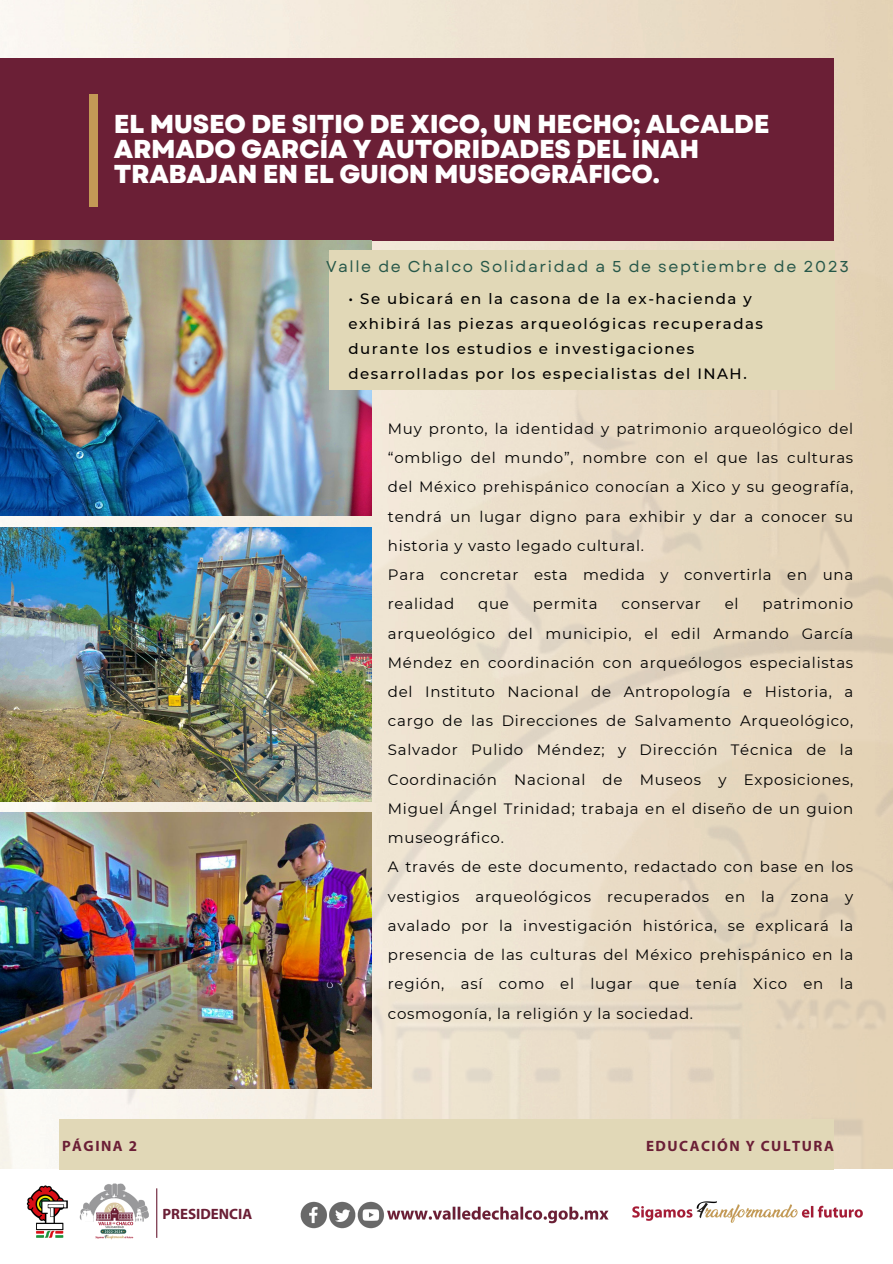
<style>
.page{position:relative;width:893px;height:1264px;background:#fff}
.page>*{position:absolute;margin:0;border:0;box-sizing:border-box;transform-origin:0 0}
.t1{font:800 25.8px/24.8px "Garet";letter-spacing:-.015em;color:#fff}
.t2{font:15.75px "Garet";letter-spacing:.1em;color:#265749}
.t3{font:15px/29.2px "Montserrat";letter-spacing:.05em;color:#000;text-align:justify}
.t4{font:500 15px/24.8px "Montserrat";letter-spacing:.1em;color:#000}
.t5{font:700 15px "Myriad Pro";letter-spacing:.1em;color:#6b1f36}
.t6{font:700 15px "Myriad Pro";color:#6b1f36}
</style>
<div class="page">
<img style="left:0;top:0;width:892px;height:241px">
<img style="left:0;top:241px;width:892px;height:928px">
<div style="left:0;top:59px;width:833px;height:182px;background:#6b1f36"></div>
<div style="left:89px;top:94px;width:9px;height:112px;background:#c39956"></div>
<img style="left:300px;top:1201px;width:309px;height:28px">
<img style="left:27px;top:1185px;width:41px;height:53px">
<img style="left:79px;top:1183px;width:79px;height:57px">
<hr style="left:156px;top:1188px;width:1px;height:49px;background:#6b1f36">
<img style="left:632px;top:1201px;width:231px;height:22px">
<div style="left:59px;top:1119px;width:774px;height:50px;background:#e1d8b7"></div>
<img style="left:0;top:240px;width:371px;height:276px">
<img style="left:0;top:527px;width:371px;height:274px">
<img style="left:0;top:812px;width:371px;height:276px">
<div style="left:329px;top:250px;width:505px;height:140px;background:#e1d8b7"></div>
<p class="t1" style="left:114px;top:112px;width:657px">EL MUSEO DE SITIO DE XICO, UN HECHO; ALCALDE<br>ARMADO GARCÍA Y AUTORIDADES DEL INAH<br>TRABAJAN EN EL GUION MUSEOGRÁFICO.</p>
<p class="t2" style="left:326px;top:255px;width:524px">Valle de Chalco Solidaridad a 5 de septiembre de 2023</p>
<p class="t4" style="left:348px;top:286px;width:416px">• Se ubicará en la casona de la ex-hacienda y exhibirá las piezas arqueológicas recuperadas durante los estudios e investigaciones desarrolladas por los especialistas del INAH.</p>
<p class="t3" style="left:388px;top:414px;width:467px">Muy pronto, la identidad y patrimonio arqueológico del “ombligo del mundo”, nombre con el que las culturas del México prehispánico conocían a Xico y su geografía, tendrá un lugar digno para exhibir y dar a conocer su historia y vasto legado cultural.</p>
<p class="t3" style="left:388px;top:560px;width:467px">Para concretar esta medida y convertirla en una realidad</p>
<p class="t3" style="left:388px;top:589px;width:467px;text-indent:374px">patrimonio arqueológico del municipio, el edil Armando García Méndez en coordinación con arqueólogos especialistas del Instituto Nacional de Antropología e Historia, a cargo de las Direcciones de Salvamento Arqueológico, Salvador Pulido Méndez; y Dirección Técnica de la Coordinación Nacional de Museos y Exposiciones, Miguel Ángel Trinidad; trabaja en el diseño de un guion museográfico.</p>
<p class="t3" style="left:388px;top:852px;width:467px">A través de este documento, redactado con base en los vestigios arqueológicos recuperados en la zona y avalado por la investigación histórica, se explicará la presencia de las culturas del México prehispánico en la región, así como el lugar que tenía Xico en la cosmogonía, la religión y la sociedad.</p>
<p class="t3" style="left:478px;top:589px;width:32px">que</p>
<p class="t3" style="left:533px;top:589px;width:66px">permita</p>
<p class="t3" style="left:621px;top:589px;width:81px">conservar</p>
<p class="t3" style="left:724px;top:589px;width:15px">el</p>
<p class="t5" style="left:62px;top:1139px;width:77px">PÁGINA 2</p>
<p class="t5" style="left:646px;top:1139px;width:189px">EDUCACIÓN Y CULTURA</p>
<p class="t6" style="left:162px;top:1208px;width:91px">PRESIDENCIA</p>
</div>
